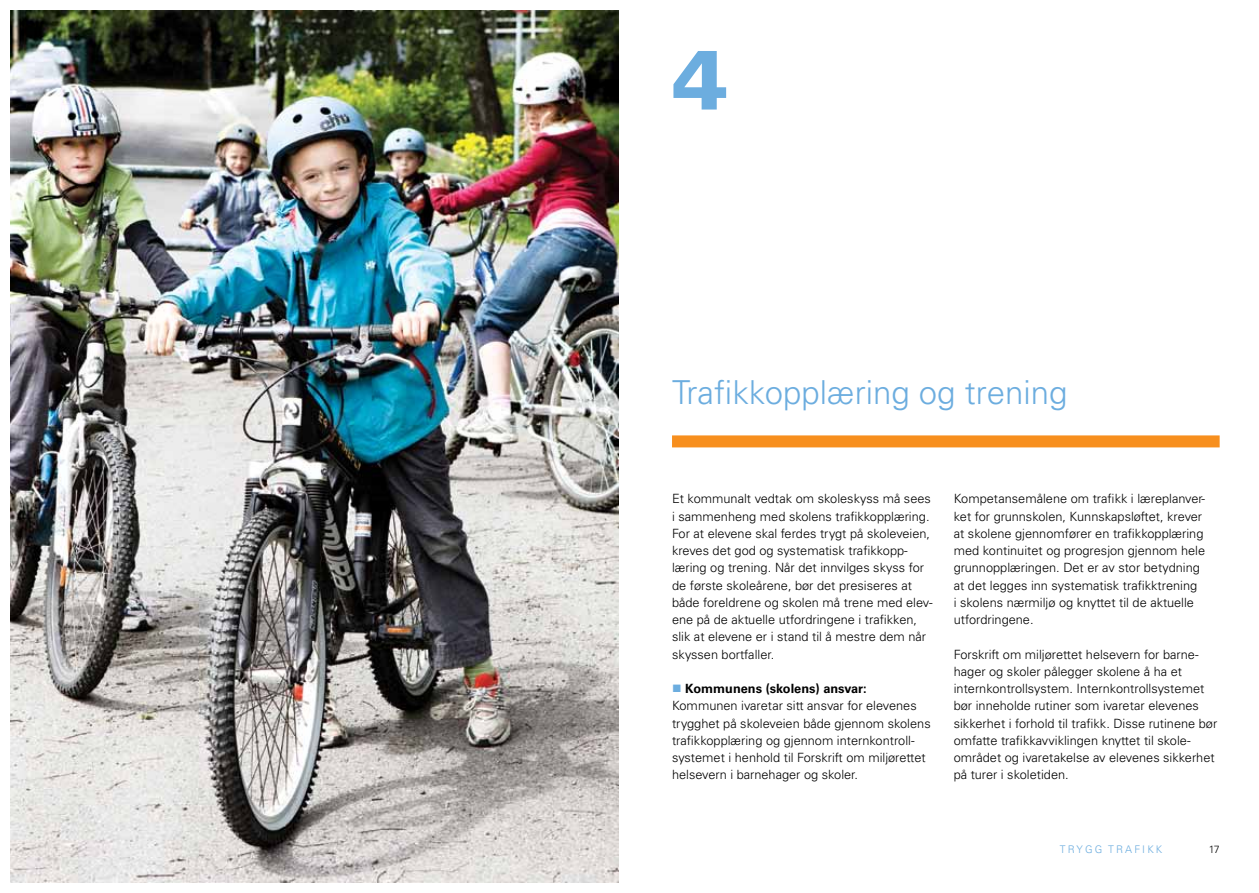
<style>
.page{position:relative;width:1259px;height:893px;background:#fff}
.page>*{position:absolute;margin:0;border:0;box-sizing:border-box;transform-origin:0 0}
.t1{font:900 84px "Univers";color:#6caddf}
.t2{font:300 33px "Univers";color:#6caddf}
.t3{font:300 12.75px/17.2px "Univers";color:#000}
.t4{font:300 10.5px "Univers";letter-spacing:.2em;color:#6caddf}
.t5{font:300 10.5px "Univers";color:#000}
.s1{color:#6caddf}
.s2{font-weight:700}
</style>
<div class="page">
<img style="left:11px;top:11px;width:607px;height:871px">
<div style="left:672px;top:435px;width:547px;height:12px;background:#f78f1e"></div>
<h1 class="t1" style="left:672px;top:27px;width:58px">4</h1>
<h2 class="t2" style="left:672px;top:372px;width:397px">Trafikkopplæring og trening</h2>
<p class="t3" style="left:672px;top:490px;width:262px">Et kommunalt vedtak om skoleskyss må sees i sammenheng med skolens trafikkopplæring.<br>For at elevene skal ferdes trygt på skoleveien, kreves det god og systematisk trafikkopp&shy;læring og trening. Når det innvilges skyss for de første skoleårene, bør det presiseres at både foreldrene og skolen må trene med elev&shy;ene på de aktuelle utfordringene i trafikken, slik at elevene er i stand til å mestre dem når skyssen bortfaller.</p>
<p class="t3" style="left:672px;top:680px;width:260px"><span class="s1">■</span> <span class="s2">Kommunens (skolens) ansvar:<br></span>Kommunen ivaretar sitt ansvar for elevenes trygghet på skoleveien både gjennom skolens trafikkopplæring og gjennom internkontroll&shy;systemet i henhold til Forskrift om miljørettet helsevern i barnehager og skoler.</p>
<p class="t3" style="left:953px;top:490px;width:253px">Kompetansemålene om trafikk i læreplanver&shy;ket for grunnskolen, Kunnskapsløftet, krever at skolene gjennomfører en trafikkopplæring med kontinuitet og progresjon gjennom hele grunnopplæringen. Det er av stor betydning at det legges inn systematisk trafikktrening<br>i skolens nærmiljø og knyttet til de aktuelle utfordringene.</p>
<p class="t3" style="left:953px;top:645px;width:265px">Forskrift om miljørettet helsevern for barne&shy;hager og skoler pålegger skolene å ha et internkontrollsystem. Internkontrollsystemet bør inneholde rutiner som ivaretar elevenes sikkerhet i forhold til trafikk. Disse rutinene bør omfatte trafikkavviklingen knyttet til skole&shy;området og ivaretakelse av elevenes sikkerhet på turer i skoletiden.</p>
<p class="t4" style="left:1060px;top:843px;width:34px">Trygg</p>
<p class="t4" style="left:1108px;top:843px;width:16px">Trafikk</p>
<p class="t5" style="left:1208px;top:843px;width:12px">17</p>
</div>
